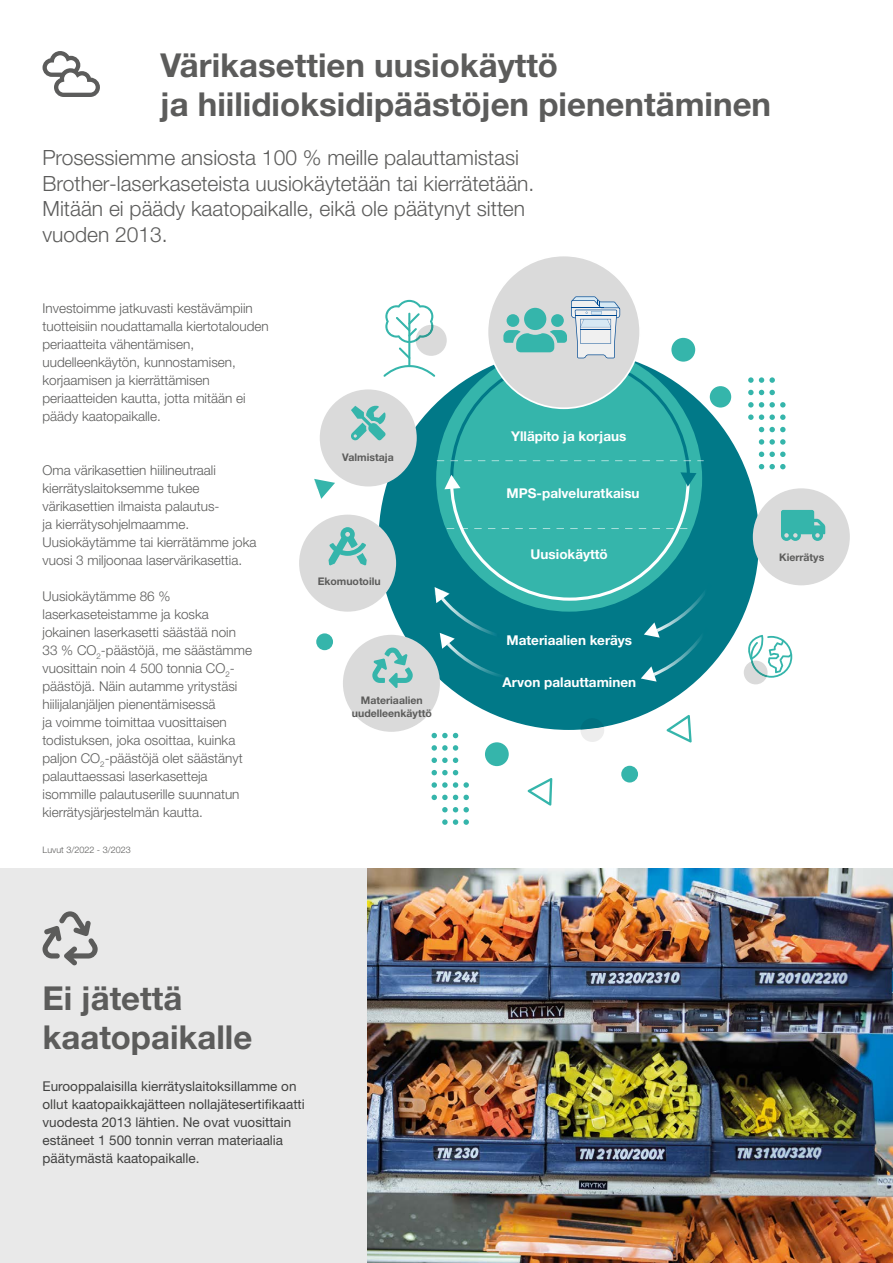
<style>
.page{position:relative;width:893px;height:1263px;background:#fff}
.page>*{position:absolute;margin:0;border:0;box-sizing:border-box;transform-origin:0 0}
.t1{font:700 33px/39px "Helvetica Neue LTW1 G";color:#5c5c5b}
.t2{font:300 21px/25.5px "Helvetica Neue LTW1 G";color:#5c5c5b}
.t3{font:300 13.5px/18px "Helvetica Neue LTW1 G";color:#5c5c5b}
.t4{font:13.5px/18px "Helvetica Neue LTW1 G";color:#424241}
.t5{font:700 13.5px "Helvetica Neue LTW1 G";color:#fff}
.t6{font:700 10.5px/13.5px "Helvetica Neue LTW1 G";color:#5c5c5b;text-align:center}
.t7{font:300 9px "Helvetica Neue LTW1 G";color:#5c5c5b}
</style>
<div class="page">
<hr style="left:892px;top:652px;width:1px;height:611px;background:#e9e9e9">
<div style="left:0;top:869px;width:368px;height:394px;background:#e9e9e9"></div>
<img style="left:368px;top:869px;width:525px;height:394px">
<svg style="left:43px;top:51px;width:57px;height:46px"></svg>
<div style="left:379px;top:349px;width:380px;height:381px;background:#017988;border-radius:50%"></div>
<svg style="left:667px;top:715px;width:25px;height:27px"></svg>
<svg style="left:528px;top:778px;width:24px;height:28px"></svg>
<svg style="left:432px;top:770px;width:26px;height:5px"></svg>
<svg style="left:432px;top:757px;width:26px;height:6px"></svg>
<svg style="left:432px;top:745px;width:26px;height:6px"></svg>
<svg style="left:432px;top:733px;width:26px;height:5px"></svg>
<svg style="left:442px;top:819px;width:27px;height:6px"></svg>
<svg style="left:442px;top:807px;width:27px;height:5px"></svg>
<svg style="left:432px;top:795px;width:37px;height:5px"></svg>
<svg style="left:432px;top:782px;width:37px;height:6px"></svg>
<svg style="left:759px;top:427px;width:27px;height:5px"></svg>
<svg style="left:759px;top:439px;width:27px;height:6px"></svg>
<svg style="left:759px;top:452px;width:27px;height:5px"></svg>
<svg style="left:759px;top:464px;width:27px;height:5px"></svg>
<svg style="left:748px;top:377px;width:27px;height:6px"></svg>
<svg style="left:748px;top:390px;width:27px;height:5px"></svg>
<svg style="left:748px;top:402px;width:38px;height:5px"></svg>
<svg style="left:748px;top:414px;width:38px;height:6px"></svg>
<div style="left:710px;top:386px;width:21px;height:22px;background:#35b5ab;border-radius:50%"></div>
<div style="left:485px;top:742px;width:24px;height:24px;background:#35b5ab;border-radius:50%"></div>
<svg style="left:744px;top:635px;width:48px;height:49px"></svg>
<svg style="left:580px;top:726px;width:24px;height:16px"></svg>
<div style="left:621px;top:766px;width:17px;height:16px;background:#35b5ab;border-radius:50%"></div>
<div style="left:316px;top:633px;width:17px;height:17px;background:#35b5ab;border-radius:50%"></div>
<div style="left:753px;top:488px;width:97px;height:97px;background:#dadada;border-radius:50%"></div>
<div style="left:343px;top:635px;width:97px;height:97px;background:#dadada;border-radius:50%"></div>
<div style="left:299px;top:515px;width:97px;height:97px;background:#dadada;border-radius:50%"></div>
<svg style="left:372px;top:647px;width:41px;height:41px"></svg>
<img style="left:660px;top:591px;width:45px;height:37px">
<svg style="left:644px;top:622px;width:16px;height:15px"></svg>
<img style="left:654px;top:628px;width:54px;height:48px">
<svg style="left:641px;top:666px;width:16px;height:16px"></svg>
<img style="left:451px;top:648px;width:50px;height:28px">
<svg style="left:440px;top:633px;width:15px;height:16px"></svg>
<img style="left:441px;top:603px;width:54px;height:35px">
<svg style="left:314px;top:256px;width:390px;height:347px"></svg>
<svg style="left:781px;top:510px;width:44px;height:31px"></svg>
<svg style="left:42px;top:911px;width:56px;height:55px"></svg>
<h1 class="t1" style="left:161px;top:45px;width:612px">Värikasettien uusiokäyttö<br>ja hiilidioksidipäästöjen pienentäminen</h1>
<h2 class="t2" style="left:43px;top:145px;width:493px">Prosessiemme ansiosta 100 % meille palauttamistasi Brother-laserkaseteista uusiokäytetään tai kierrätetään.<br>Mitään ei päädy kaatopaikalle, eikä ole päätynyt sitten vuoden 2013.</h2>
<p class="t3" style="left:43px;top:299px;width:228px">Investoimme jatkuvasti kestävämpiin tuotteisiin noudattamalla kiertotalouden periaatteita vähentämisen, uudelleenkäytön, kunnostamisen, korjaamisen ja kierrättämisen periaatteiden kautta, jotta mitään ei päädy kaatopaikalle.</p>
<p class="t3" style="left:43px;top:461px;width:215px">Oma värikasettien hiilineutraali kierrätyslaitoksemme tukee värikasettien ilmaista palautus-<br>ja kierrätysohjelmaamme.<br>Uusiokäytämme tai kierrätämme joka vuosi 3 miljoonaa laservärikasettia.</p>
<p class="t3" style="left:43px;top:587px;width:211px">Uusiokäytämme 86 % laserkaseteistamme ja koska jokainen laserkasetti säästää noin 33 % CO<sub>2</sub>-päästöjä, me säästämme vuosittain noin 4 500 tonnia CO<sub>2</sub>- päästöjä. Näin autamme yritystäsi hiilijalanjäljen pienentämisessä<br>ja voimme toimittaa vuosittaisen todistuksen, joka osoittaa, kuinka paljon CO<sub>2</sub>-päästöjä olet säästänyt palauttaessasi laserkasetteja isommille palautuserille suunnatun kierrätysjärjestelmän kautta.</p>
<p class="t7" style="left:43px;top:844px;width:90px">Luvut 3/2022 - 3/2023</p>
<p class="t6" style="left:342px;top:450px;width:53px">Valmistaja</p>
<p class="t6" style="left:318px;top:575px;width:64px">Ekomuotoilu</p>
<p class="t6" style="left:352px;top:693px;width:81px">Materiaalien uudelleenkäyttö</p>
<p class="t5" style="left:511px;top:428px;width:117px">Ylläpito ja korjaus</p>
<p class="t5" style="left:507px;top:485px;width:135px">MPS-palveluratkaisu</p>
<p class="t5" style="left:531px;top:545px;width:79px">Uusiokäyttö</p>
<p class="t5" style="left:507px;top:632px;width:127px">Materiaalien keräys</p>
<p class="t5" style="left:502px;top:674px;width:135px">Arvon palauttaminen</p>
<p class="t6" style="left:779px;top:550px;width:47px">Kierrätys</p>
<h1 class="t1" style="left:43px;top:979px;width:211px">Ei jätettä kaatopaikalle</h1>
<p class="t4" style="left:43px;top:1077px;width:264px">Eurooppalaisilla kierrätyslaitoksillamme on ollut kaatopaikkajätteen nollajätesertifikaatti vuodesta 2013 lähtien. Ne ovat vuosittain estäneet 1 500 tonnin verran materiaalia päätymästä kaatopaikalle.</p>
</div>
